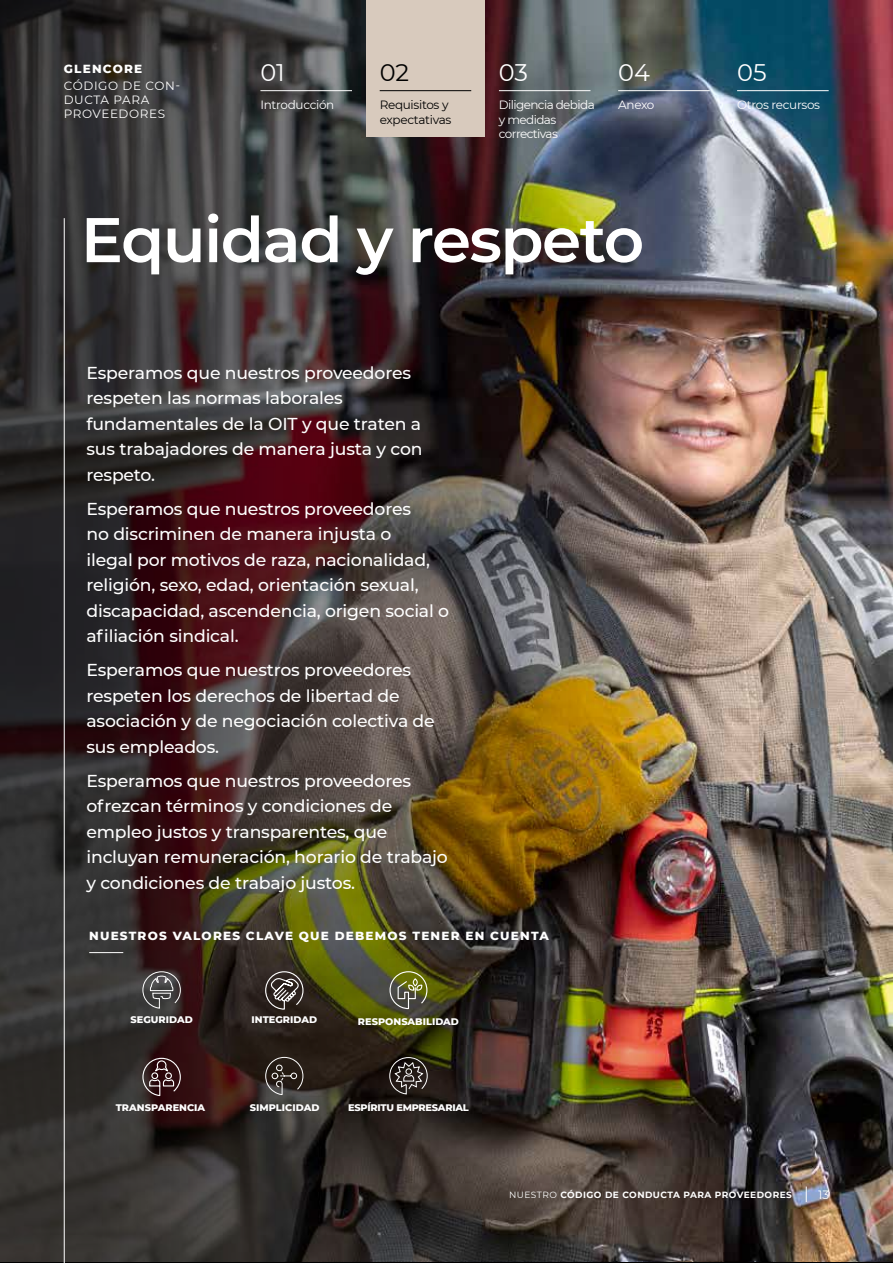
<style>
.page{position:relative;width:893px;height:1263px;background:#fff}
.page>*{position:absolute;margin:0;border:0;box-sizing:border-box;transform-origin:0 0}
.t1{font:600 63px "Montserrat";letter-spacing:-.025em;color:#fff}
.t2{font:24px "Montserrat";color:#fff}
.t3{font:24px "Montserrat";color:#000}
.t4{font:500 17.25px/25.5px "Montserrat";letter-spacing:-.01em;color:#fff}
.t5{font:800 12px "Montserrat";letter-spacing:.1em;color:#fff}
.t6{font:12px/14.4px "Montserrat";letter-spacing:-.05em;color:#fff}
.t7{font:12px "Montserrat";letter-spacing:-.025em;color:#fff}
.t8{font:12px/14.4px "Montserrat";letter-spacing:.05em;color:#fff}
.t9{font:12px/14.4px "Montserrat";letter-spacing:-.025em;color:#000}
.t10{font:800 9.75px "Montserrat";color:#fff}
.t11{font:800 9.75px "Montserrat";letter-spacing:-.025em;color:#fff}
.t12{font:700 9px "Montserrat";letter-spacing:.05em;color:#fff}
.s1{font-weight:400}
</style>
<div class="page">
<img style="left:723px;top:0;width:170px;height:1262px">
<img style="left:0;top:0;width:723px;height:1263px">
<hr style="left:64px;top:218px;width:1px;height:1045px;background:#fff">
<hr style="left:89px;top:952px;width:34px;height:1px;background:#fff">
<svg style="left:389px;top:971px;width:39px;height:39px;background:#6e7048"></svg>
<svg style="left:142px;top:971px;width:39px;height:38px"></svg>
<svg style="left:389px;top:1057px;width:39px;height:38px"></svg>
<svg style="left:265px;top:1057px;width:39px;height:38px"></svg>
<svg style="left:265px;top:971px;width:39px;height:39px;background:#58504c"></svg>
<svg style="left:142px;top:1057px;width:39px;height:40px;background:#523a3c"></svg>
<div style="left:366px;top:0;width:119px;height:136px;background:#d8cabd"></div>
<svg style="left:806px;top:1186px;width:1px;height:16px"></svg>
<hr style="left:737px;top:90px;width:92px;height:1px;background:#fff">
<hr style="left:618px;top:90px;width:92px;height:1px;background:#fff">
<hr style="left:499px;top:90px;width:91px;height:1px;background:#fff">
<hr style="left:260px;top:90px;width:92px;height:1px;background:#fff">
<hr style="left:380px;top:90px;width:91px;height:1px;background:#000">
<p class="t5" style="left:64px;top:60px;width:80px">GLENCORE</p>
<p class="t8" style="left:64px;top:78px;width:118px">CÓDIGO DE CON-<br>DUCTA PARA<br>PROVEEDORES</p>
<h2 class="t2" style="left:260px;top:56px;width:26px">01</h2>
<p class="t7" style="left:260px;top:97px;width:75px">Introducción</p>
<h2 class="t3" style="left:380px;top:56px;width:31px">02</h2>
<p class="t9" style="left:380px;top:98px;width:73px">Requisitos y expectativas</p>
<h2 class="t2" style="left:499px;top:56px;width:31px">03</h2>
<p class="t6" style="left:499px;top:98px;width:97px">Diligencia debida y medidas correctivas</p>
<h2 class="t2" style="left:618px;top:56px;width:33px">04</h2>
<p class="t7" style="left:618px;top:97px;width:38px">Anexo</p>
<h1 class="t1" style="left:81px;top:195px;width:565px">Equidad y respeto</h1>
<p class="t4" style="left:86px;top:359px;width:338px">Esperamos que nuestros proveedores respeten las normas laborales fundamentales de la OIT y que traten a sus trabajadores de manera justa y con respeto.</p>
<p class="t4" style="left:86px;top:495px;width:364px">Esperamos que nuestros proveedores<br>no discriminen de manera injusta o<br>ilegal por motivos de raza, nacionalidad, religión, sexo, edad, orientación sexual, discapacidad, ascendencia, origen social o afiliación sindical.</p>
<p class="t4" style="left:86px;top:656px;width:350px">Esperamos que nuestros proveedores respeten los derechos de libertad de asociación y de negociación colectiva de sus empleados.</p>
<p class="t4" style="left:86px;top:767px;width:363px">Esperamos que nuestros proveedores ofrezcan términos y condiciones de empleo justos y transparentes, que incluyan remuneración, horario de trabajo y condiciones de trabajo justos.</p>
<p class="t5" style="left:89px;top:926px;width:461px">NUESTROS VALORES CLAVE QUE DEBEMOS TENER EN CUENTA</p>
<p class="t10" style="left:131px;top:1013px;width:64px">SEGURIDAD</p>
<p class="t10" style="left:358px;top:1014px;width:103px">RESPONSABILIDAD</p>
<p class="t10" style="left:252px;top:1013px;width:67px">INTEGRIDAD</p>
<p class="t10" style="left:116px;top:1100px;width:91px">TRANSPARENCIA</p>
<p class="t10" style="left:250px;top:1100px;width:71px">SIMPLICIDAD</p>
<p class="t11" style="left:348px;top:1100px;width:122px">ESPÍRITU EMPRESARIAL</p>
<h2 class="t2" style="left:737px;top:56px;width:31px">05</h2>
<p class="t7" style="left:737px;top:97px;width:85px">Otros recursos</p>
<p class="t12" style="left:509px;top:1188px;width:284px"><span class="s1">NUESTRO</span> CÓDIGO DE CONDUCTA PARA PROVEEDORES</p>
<p class="t7" style="left:818px;top:1186px;width:13px">13</p>
</div>
